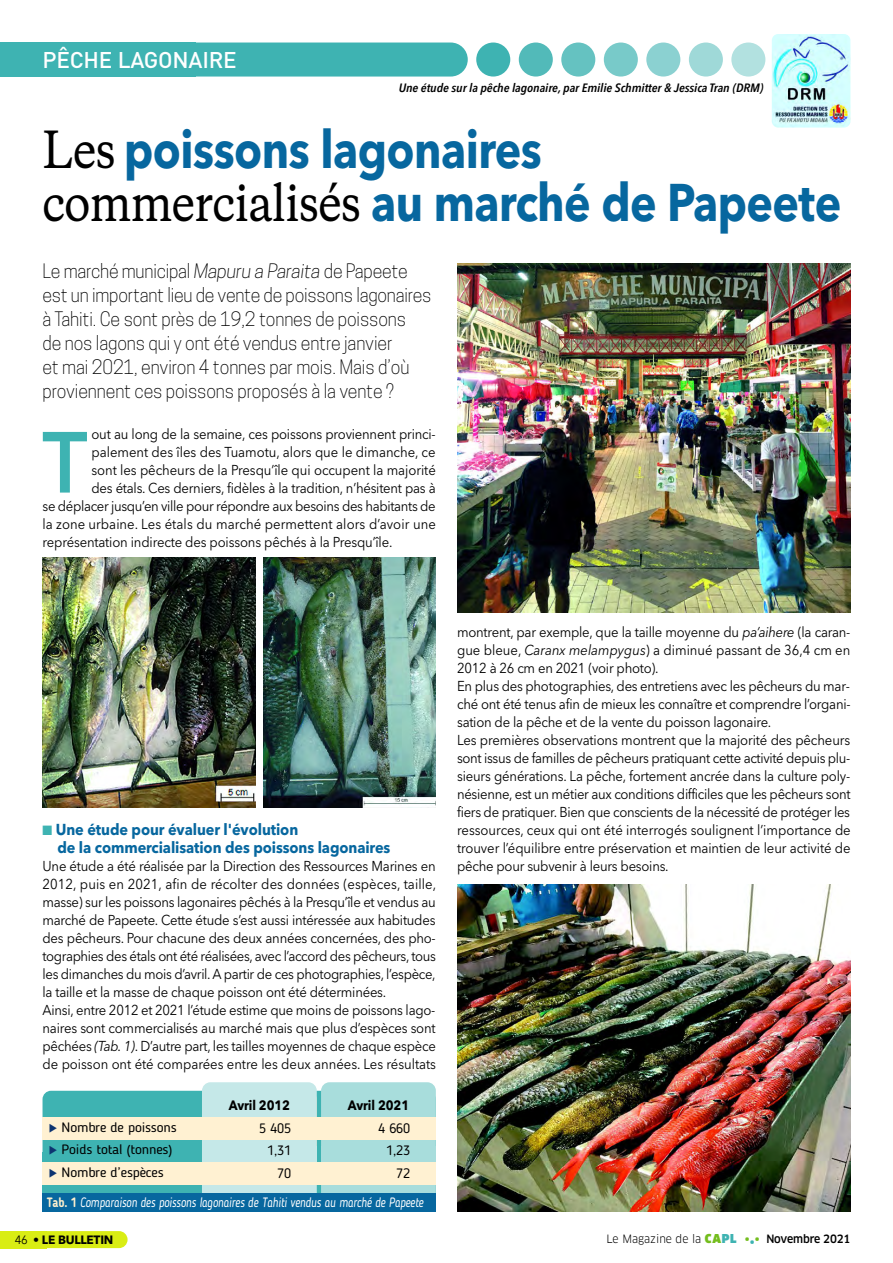
<style>
.page{position:relative;width:893px;height:1263px;background:#fff}
.page>*{position:absolute;margin:0;border:0;box-sizing:border-box;transform-origin:0 0}
.t1{font:600 85.65px "Avenir Next LT Pro";color:#3eb3b2;scale:.92 1}
.t2{font:700 52.5px/52.5px "Avenir Next LT Pro";letter-spacing:-.015em;color:#07679f;scale:.85 1}
.t3{font:500 22.5px "DIN";letter-spacing:-.01em;color:#fff}
.t4{font:300 18.75px/24px "Cooper Hewitt";letter-spacing:-.005em;color:#000;scale:.95 1}
.t5{font:700 15.75px/18px "Avenir Next LT Pro";letter-spacing:-.005em;color:#07679f;scale:.92 1}
.t6{font:14.25px/18px "Avenir Next LT Pro";letter-spacing:-.015em;color:#000;scale:.92 1}
.t7{font:14.25px "Avenir Next LT Pro";letter-spacing:.005em;color:#000;scale:.92 1}
.t8{font:italic 13.5px "Blogger Sans";letter-spacing:-.015em;color:#fff;scale:.85 1}
.t9{font:13.5px "Blogger Sans";letter-spacing:-.015em;color:#000;scale:1.1 1}
.t10{font:13.5px/22.5px "Blogger Sans";letter-spacing:-.015em;color:#000;text-align:right;scale:1.05 1}
.t11{font:700 13.5px "Avenir Next LT Pro";letter-spacing:-.005em;color:#000;scale:.9 1}
.t12{font:italic 600 condensed 12px "Avenir Next LT Pro";letter-spacing:-.005em;color:#000;scale:1.1 1}
.t13{font:700 12px "Avenir Next LT Pro";letter-spacing:-.02em;color:#000}
.t14{font:11.25px "Clan";color:#000;scale:.95 1}
.s1{font-family:"Copernicus";font-weight:500;font-size:48px;color:#000}
.s2{font-style:italic}
.s3{color:#3eb3b2}
.s4{font-weight:700;font-style:normal;color:#fff0cd}
.s5{color:#0d3471}
.s6{font-weight:400}
.s7{font-weight:900;font-size:12px;color:#74bd1e}
.s8{font-weight:900;font-size:12px;color:#3eb3b2}
.s9{font-weight:500;font-size:12px;color:#74bd1e}
.s10{font-weight:500;font-size:12px;color:#3eb3b2}
.s11{font-weight:500}
</style>
<div class="page">
<div style="left:0;top:1231px;width:47px;height:17px;background:#d9ed14"></div>
<div style="left:0;top:1231px;width:128px;height:17px;background:#d9ed14;border-radius:9px"></div>
<div style="left:0;top:43px;width:196px;height:34px;background:#3eb3b2"></div>
<div style="left:55px;top:43px;width:413px;height:34px;background:#3eb3b2;border-radius:17px"></div>
<div style="left:519px;top:43px;width:34px;height:34px;background:#52bab9;border-radius:17px"></div>
<div style="left:476px;top:43px;width:34px;height:34px;background:#3eb3b2;border-radius:50%"></div>
<div style="left:561px;top:43px;width:34px;height:34px;background:#65c2c1;border-radius:17px"></div>
<div style="left:604px;top:43px;width:34px;height:34px;background:#78cac9;border-radius:17px"></div>
<div style="left:646px;top:43px;width:34px;height:34px;background:#8bd1d1;border-radius:17px"></div>
<div style="left:689px;top:43px;width:34px;height:34px;background:#9fd9d8;border-radius:17px"></div>
<div style="left:731px;top:43px;width:34px;height:34px;background:#b2e1e0;border-radius:17px"></div>
<img style="left:457px;top:264px;width:393px;height:348px">
<img style="left:43px;top:557px;width:212px;height:251px">
<img style="left:264px;top:557px;width:172px;height:251px">
<img style="left:457px;top:884px;width:393px;height:328px">
<img style="left:772px;top:34px;width:78px;height:94px;border-radius:6px">
<div style="left:43px;top:1091px;width:393px;height:80px;background:#3eb3b2;border-radius:9px"></div>
<div style="left:43px;top:1152px;width:393px;height:43px;background:#3eb3b2"></div>
<div style="left:202px;top:1082px;width:115px;height:126px;background:#c5e8e8;border-radius:9px"></div>
<div style="left:321px;top:1082px;width:115px;height:123px;background:#a8dddc;border-radius:9px"></div>
<div style="left:43px;top:1117px;width:393px;height:23px;background:#fff1d2"></div>
<div style="left:43px;top:1162px;width:393px;height:23px;background:#fff1d2"></div>
<div style="left:43px;top:1193px;width:393px;height:19px;background:#07679f"></div>
<h3 class="t3" style="left:43px;top:47px;width:196px">PÊCHE LAGONAIRE</h3>
<p class="t12" style="left:399px;top:83px;width:333px">Une étude sur la pêche lagonaire, par Emilie Schmitter &amp; Jessica Tran (DRM)</p>
<h2 class="t2" style="left:43px;top:130px;width:941px"><span class="s1">Les</span> poissons lagonaires <span class="s1">commercialisés</span> au marché de Papeete</h2>
<p class="t4" style="left:43px;top:259px;width:411px">Le marché municipal <span class="s2">Mapuru a Paraita</span> de Papeete est un important lieu de vente de poissons lagonaires à Tahiti. Ce sont près de 19,2 tonnes de poissons<br>de nos lagons qui y ont été vendus entre janvier<br>et mai 2021, environ 4 tonnes par mois. Mais d’où proviennent ces poissons proposés à la vente ?</p>
<h1 class="t1" style="left:43px;top:432px;width:50px">T</h1>
<p class="t6" style="left:91px;top:426px;width:376px">out au long de la semaine, ces poissons proviennent princi-</p>
<p class="t6" style="left:91px;top:444px;width:376px">palement des îles des Tuamotu, alors que le dimanche, ce</p>
<p class="t6" style="left:91px;top:462px;width:376px">sont les pêcheurs de la Presqu’île qui occupent la majorité</p>
<p class="t6" style="left:91px;top:480px;width:376px">des étals. Ces derniers, fidèles à la tradition, n’hésitent pas à</p>
<p class="t6" style="left:43px;top:498px;width:429px">se déplacer jusqu’en ville pour répondre aux besoins des habitants de</p>
<p class="t7" style="left:43px;top:518px;width:429px">la zone urbaine. Les étals du marché permettent alors d’avoir une</p>
<p class="t6" style="left:43px;top:534px;width:382px">représentation indirecte des poissons pêchés à la Presqu’île.</p>
<p class="t5" style="left:57px;top:822px;width:363px;text-indent:-15px"><span class="s3">■</span> Une étude pour évaluer l'évolution<br>de la commercialisation des poissons lagonaires</p>
<p class="t6" style="left:43px;top:858px;width:429px">Une étude a été réalisée par la Direction des Ressources Marines en 2012, puis en 2021, afin de récolter des données (espèces, taille, masse) sur les poissons lagonaires pêchés à la Presqu’île et vendus au marché de Papeete. Cette étude s’est aussi intéressée aux habitudes des pêcheurs. Pour chacune des deux années concernées, des pho&shy;tographies des étals ont été réalisées, avec l’accord des pêcheurs, tous les dimanches du mois d’avril. A partir de ces photographies, l’espèce, la taille et la masse de chaque poisson ont été déterminées.<br>Ainsi, entre 2012 et 2021 l’étude estime que moins de poissons lago&shy;naires sont commercialisés au marché mais que plus d’espèces sont pêchées <span class="s2">(Tab. 1)</span>. D’autre part, les tailles moyennes de chaque espèce de poisson ont été comparées entre les deux années. Les résultats</p>
<p class="t11" style="left:348px;top:1101px;width:70px">Avril 2021</p>
<p class="t10" style="left:378px;top:1117px;width:32px">4 660<br>1,23<br>72</p>
<p class="t8" style="left:47px;top:1194px;width:445px"><span class="s4">Tab. 1</span> Comparaison des poissons lagonaires de Tahiti vendus au marché de Papeete</p>
<p class="t11" style="left:229px;top:1101px;width:70px">Avril 2012</p>
<p class="t10" style="left:259px;top:1117px;width:32px">5 405<br>1,31<br>70</p>
<p class="t9" style="left:49px;top:1119px;width:118px"><span class="s5">◆</span> Nombre de poissons</p>
<p class="t9" style="left:49px;top:1141px;width:114px"><span class="s5">◆</span> Poids total (tonnes)</p>
<p class="t9" style="left:49px;top:1164px;width:106px"><span class="s5">◆</span> Nombre d’espèces</p>
<p class="t6" style="left:457px;top:624px;width:429px">montrent, par exemple, que la taille moyenne du <span class="s2">pa’aihere</span> (la caran&shy;gue bleue, <span class="s2">Caranx melampygus</span>) a diminué passant de 36,4 cm en 2012 à 26 cm en 2021 (voir photo).<br>En plus des photographies, des entretiens avec les pêcheurs du mar&shy;ché ont été tenus afin de mieux les connaître et comprendre l’organi&shy;sation de la pêche et de la vente du poisson lagonaire.<br>Les premières observations montrent que la majorité des pêcheurs sont issus de familles de pêcheurs pratiquant cette activité depuis plu&shy;sieurs générations. La pêche, fortement ancrée dans la culture poly&shy;nésienne, est un métier aux conditions difficiles que les pêcheurs sont fiers de pratiquer. Bien que conscients de la nécessité de protéger les ressources, ceux qui ont été interrogés soulignent l’importance de trouver l’équilibre entre préservation et maintien de leur activité de pêche pour subvenir à leurs besoins.</p>
<p class="t13" style="left:15px;top:1235px;width:100px"><span class="s6">46</span> • LE BULLETIN</p>
<p class="t14" style="left:607px;top:1234px;width:258px">Le Magazine de la <span class="s7">CA</span><span class="s8">PL</span> <span class="s9">•</span><span class="s10">•</span><span class="s9">•</span> <span class="s11">Novembre 2021</span></p>
</div>
